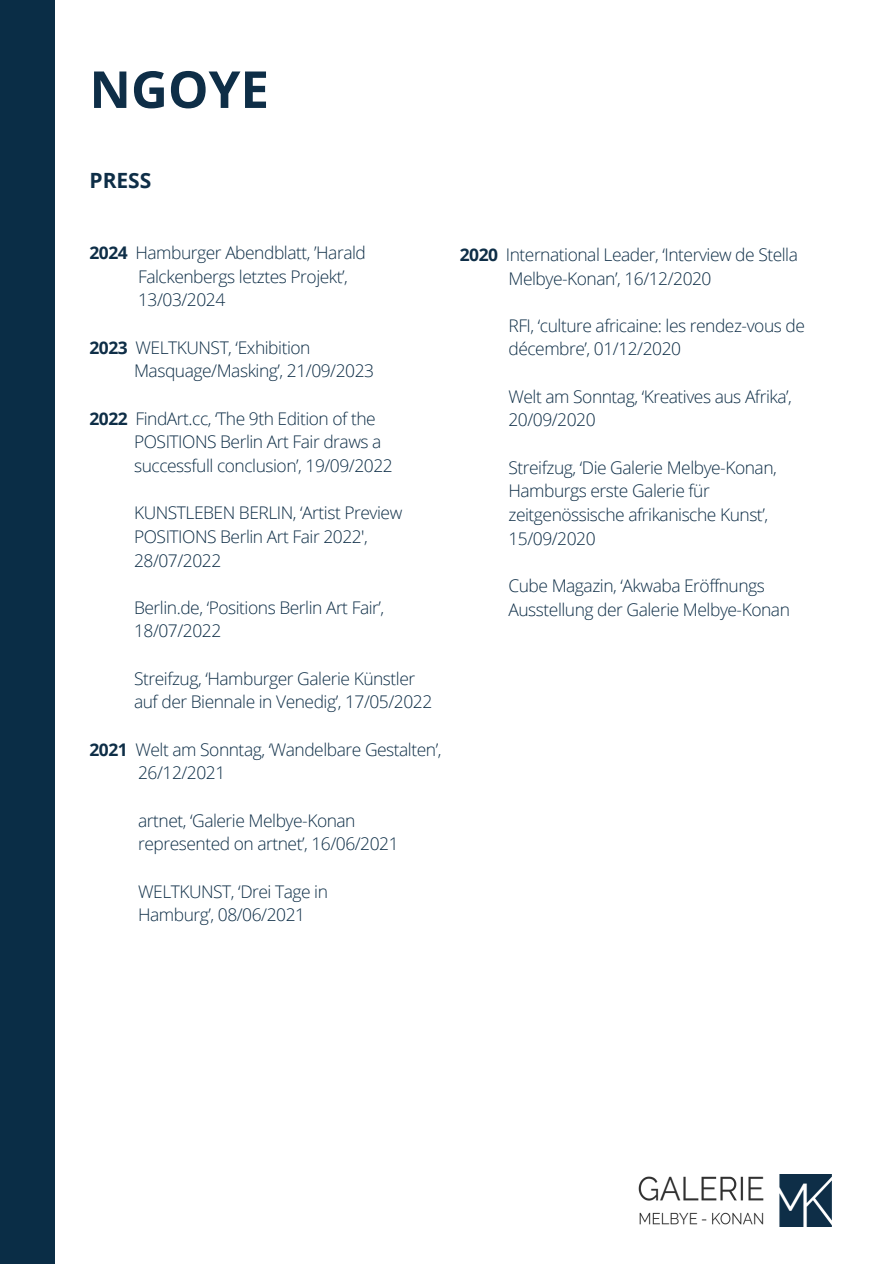
<style>
.page{position:relative;width:894px;height:1264px;background:#fff}
.page>*{position:absolute;margin:0;border:0;box-sizing:border-box;transform-origin:0 0}
.t1{font:700 51px "Open Sans";color:#0e2e47}
.t2{font:700 21px "Open Sans";color:#0e2e47}
.t3{font:300 17.4px "Open Sans";letter-spacing:-.025em;color:#0e2e47}
.s1{font-weight:700}
</style>
<div class="page">
<div style="left:0;top:0;width:55px;height:1263px;background:#0a2d46"></div>
<img style="left:638px;top:1174px;width:193px;height:52px">
<p class="t1" style="left:89px;top:53px;width:181px">NGOYE</p>
<p class="t2" style="left:89px;top:166px;width:63px">PRESS</p>
<h1 class="t3" style="left:89px;top:240px;width:278px"><span class="s1">2024</span> Hamburger Abendblatt, ’Harald</h1>
<h2 class="t3" style="left:138px;top:264px;width:211px">Falckenbergs letztes Projekt’,</h2>
<p class="t3" style="left:138px;top:288px;width:89px">13/03/2024</p>
<p class="t3" style="left:89px;top:335px;width:222px"><span class="s1">2023</span> WELTKUNST, ‘Exhibition</p>
<p class="t3" style="left:134px;top:359px;width:241px">Masquage/Masking’, 21/09/2023</p>
<p class="t3" style="left:89px;top:406px;width:288px"><span class="s1">2022</span> FindArt.cc, ‘The 9th Edition of the</p>
<p class="t3" style="left:134px;top:429px;width:249px">POSITIONS Berlin Art Fair draws a</p>
<p class="t3" style="left:134px;top:453px;width:260px">successfull conclusion’, 19/09/2022</p>
<p class="t3" style="left:134px;top:500px;width:269px">KUNSTLEBEN BERLIN, ‘Artist Preview</p>
<p class="t3" style="left:134px;top:524px;width:235px">POSITIONS Berlin Art Fair 2022',</p>
<p class="t3" style="left:134px;top:548px;width:89px">28/07/2022</p>
<p class="t3" style="left:134px;top:595px;width:252px">Berlin.de, ‘Positions Berlin Art Fair’,</p>
<p class="t3" style="left:134px;top:619px;width:89px">18/07/2022</p>
<p class="t3" style="left:134px;top:666px;width:282px">Streifzug, ‘Hamburger Galerie Künstler</p>
<p class="t3" style="left:134px;top:689px;width:299px">auf der Biennale in Venedig’, 17/05/2022</p>
<p class="t3" style="left:89px;top:737px;width:353px"><span class="s1">2021</span> Welt am Sonntag, ‘Wandelbare Gestalten’,</p>
<p class="t3" style="left:138px;top:760px;width:89px">26/12/2021</p>
<p class="t3" style="left:138px;top:808px;width:219px">artnet, ‘Galerie Melbye-Konan</p>
<p class="t3" style="left:138px;top:831px;width:262px">represented on artnet’, 16/06/2021</p>
<p class="t3" style="left:138px;top:879px;width:191px">WELTKUNST, ‘Drei Tage in</p>
<p class="t3" style="left:138px;top:902px;width:168px">Hamburg’, 08/06/2021</p>
<p class="t3" style="left:459px;top:242px;width:339px"><span class="s1">2020</span> International Leader, ‘Interview de Stella</p>
<p class="t3" style="left:508px;top:266px;width:204px">Melbye-Konan’, 16/12/2020</p>
<p class="t3" style="left:508px;top:313px;width:298px">RFI, ‘culture africaine: les rendez-vous de</p>
<p class="t3" style="left:508px;top:337px;width:174px">décembre’, 01/12/2020</p>
<p class="t3" style="left:508px;top:384px;width:285px">Welt am Sonntag, ‘Kreatives aus Afrika’,</p>
<p class="t3" style="left:508px;top:408px;width:89px">20/09/2020</p>
<p class="t3" style="left:508px;top:455px;width:270px">Streifzug, ‘Die Galerie Melbye-Konan,</p>
<p class="t3" style="left:508px;top:479px;width:203px">Hamburgs erste Galerie für</p>
<p class="t3" style="left:508px;top:502px;width:261px">zeitgenössische afrikanische Kunst’,</p>
<p class="t3" style="left:508px;top:526px;width:89px">15/09/2020</p>
<p class="t3" style="left:508px;top:573px;width:258px">Cube Magazin, ‘Akwaba Eröffnungs</p>
<p class="t3" style="left:508px;top:597px;width:283px">Ausstellung der Galerie Melbye-Konan</p>
</div>
